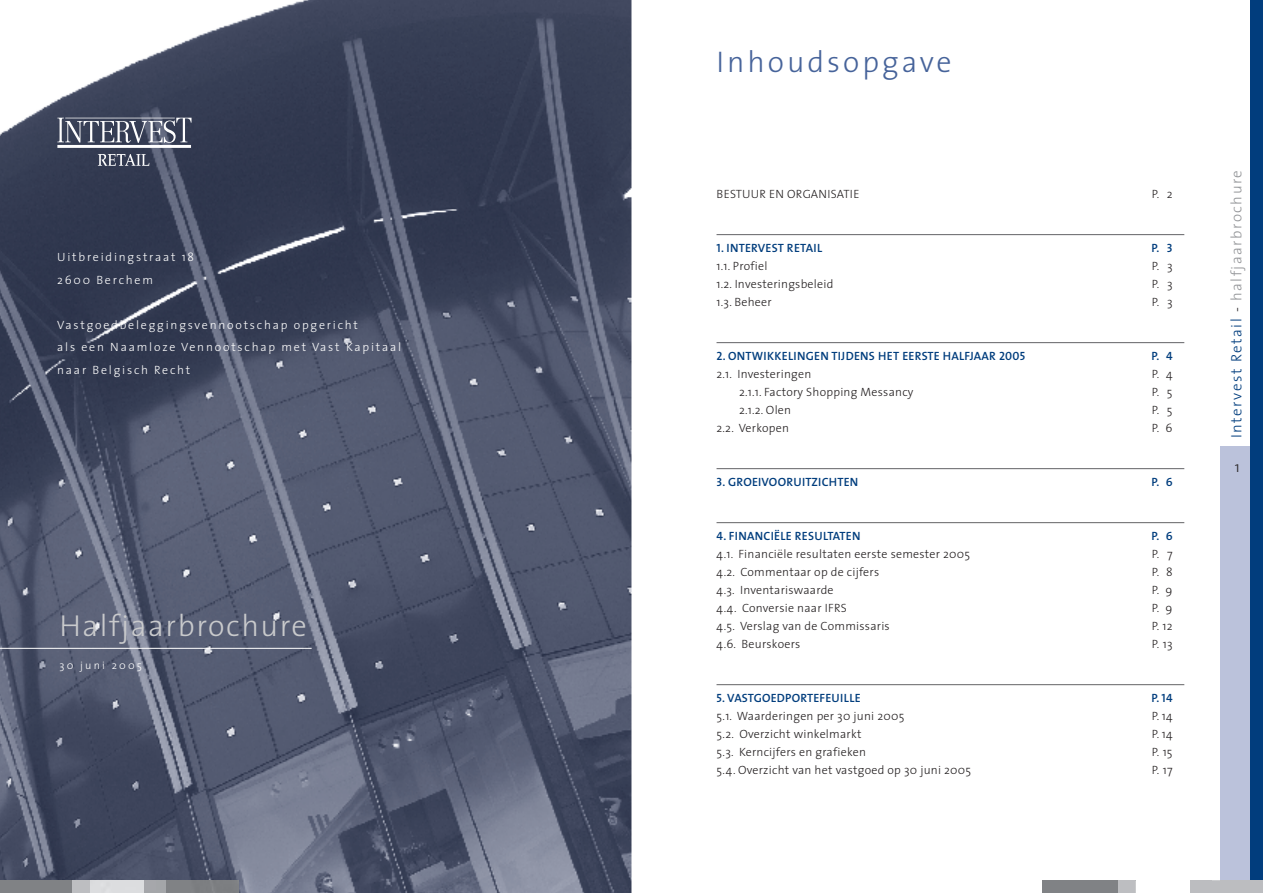
<style>
.page{position:relative;width:1263px;height:893px;background:#fff}
.page>*{position:absolute;margin:0;border:0;box-sizing:border-box;transform-origin:0 0}
.t1{font:300 30.45px "The Sans";letter-spacing:.05em;color:#c9cacc}
.t2{font:300 30px "The Sans";letter-spacing:.1em;color:#46639a}
.t3{font:300 15px "The Sans";letter-spacing:.1em;color:#939598}
.t4{font:300 15px "The Sans";color:#231f20}
.t5{font:300 12px "The Sans";letter-spacing:.02em;color:#231f20}
.t6{font:12px "The Sans Semi Bold Caps";letter-spacing:.02em;color:#013d7d}
.t7{font:300 12px/22.5px "The Sans";letter-spacing:.15em;color:#fff}
.t8{font:300 10.95px "The Sans";letter-spacing:.2em;color:#fff}
.s1{color:#013d7d}
.s2{color:#231f20}
</style>
<div class="page">
<img style="left:0;top:0;width:631px;height:893px">
<div style="left:1220px;top:446px;width:30px;height:434px;background:#bbc2db"></div>
<div style="left:1250px;top:0;width:13px;height:893px;background:#013d7d"></div>
<svg style="left:57px;top:118px;width:135px;height:25px;background:#6a7081"></svg>
<hr style="left:57px;top:145px;width:134px;height:3px;background:#fff">
<svg style="left:98px;top:154px;width:51px;height:12px"></svg>
<div style="left:1042px;top:880px;width:93px;height:13px;background:#808285"></div>
<svg style="left:1118px;top:880px;width:102px;height:13px"></svg>
<div style="left:1220px;top:880px;width:30px;height:13px;background:#bcbdc0"></div>
<div style="left:1250px;top:880px;width:13px;height:13px;background:#bcbdc0"></div>
<div style="left:1191px;top:880px;width:21px;height:13px;background:#bcbdc0"></div>
<hr style="left:716px;top:234px;width:468px;height:1px;background:#636366">
<hr style="left:716px;top:342px;width:468px;height:1px;background:#636366">
<hr style="left:716px;top:468px;width:468px;height:1px;background:#636366">
<hr style="left:716px;top:522px;width:468px;height:1px;background:#636366">
<hr style="left:716px;top:684px;width:468px;height:1px;background:#636366">
<hr style="left:0;top:648px;width:312px;height:1px;background:#fff">
<div style="left:0;top:880px;width:89px;height:13px;background:#808285"></div>
<img style="left:89px;top:880px;width:56px;height:13px">
<svg style="left:72px;top:880px;width:17px;height:13px"></svg>
<img style="left:145px;top:880px;width:93px;height:13px">
<p class="t7" style="left:57px;top:245px;width:138px">Uitbreidingstraat 18<br>2600 Berchem</p>
<p class="t7" style="left:57px;top:313px;width:346px">Vastgoedbeleggingsvennootschap opgericht<br>als een Naamloze Vennootschap met Vast Kapitaal naar Belgisch Recht</p>
<h1 class="t1" style="left:60px;top:601px;width:249px">Halfjaarbrochure</h1>
<p class="t8" style="left:60px;top:656px;width:84px">30 juni 2005</p>
<h2 class="t2" style="left:716px;top:37px;width:237px">Inhoudsopgave</h2>
<p class="t5" style="left:716px;top:184px;width:145px">BESTUUR EN ORGANISATIE</p>
<p class="t5" style="left:1152px;top:184px;width:22px">P. 2</p>
<p class="t6" style="left:716px;top:238px;width:107px">1. INTERVEST RETAIL</p>
<p class="t6" style="left:1151px;top:238px;width:23px">P. 3</p>
<p class="t5" style="left:716px;top:256px;width:52px">1.1. Profiel</p>
<p class="t5" style="left:1152px;top:256px;width:22px">P. 3</p>
<p class="t5" style="left:716px;top:274px;width:118px">1.2. Investeringsbeleid</p>
<p class="t5" style="left:1152px;top:274px;width:22px">P. 3</p>
<p class="t5" style="left:716px;top:292px;width:57px">1.3. Beheer</p>
<p class="t5" style="left:1152px;top:292px;width:22px">P. 3</p>
<p class="t6" style="left:716px;top:346px;width:310px">2. ONTWIKKELINGEN TIJDENS HET EERSTE HALFJAAR 2005</p>
<p class="t6" style="left:1151px;top:346px;width:23px">P. 4</p>
<p class="t5" style="left:716px;top:364px;width:96px">2.1. Investeringen</p>
<p class="t5" style="left:1152px;top:364px;width:22px">P. 4</p>
<p class="t5" style="left:739px;top:382px;width:176px">2.1.1. Factory Shopping Messancy</p>
<p class="t5" style="left:1152px;top:382px;width:22px">P. 5</p>
<p class="t5" style="left:739px;top:400px;width:54px">2.1.2. Olen</p>
<p class="t5" style="left:1152px;top:400px;width:22px">P. 5</p>
<p class="t5" style="left:716px;top:418px;width:74px">2.2. Verkopen</p>
<p class="t5" style="left:1152px;top:418px;width:22px">P. 6</p>
<p class="t6" style="left:716px;top:472px;width:143px">3. GROEIVOORUITZICHTEN</p>
<p class="t6" style="left:1151px;top:472px;width:23px">P. 6</p>
<p class="t6" style="left:716px;top:526px;width:146px">4. FINANCIËLE RESULTATEN</p>
<p class="t6" style="left:1151px;top:526px;width:23px">P. 6</p>
<p class="t5" style="left:716px;top:544px;width:255px">4.1. Financiële resultaten eerste semester 2005</p>
<p class="t5" style="left:1152px;top:544px;width:22px">P. 7</p>
<p class="t5" style="left:716px;top:562px;width:164px">4.2. Commentaar op de cijfers</p>
<p class="t5" style="left:1152px;top:562px;width:22px">P. 8</p>
<p class="t5" style="left:716px;top:580px;width:119px">4.3. Inventariswaarde</p>
<p class="t5" style="left:1152px;top:580px;width:22px">P. 9</p>
<p class="t5" style="left:716px;top:598px;width:132px">4.4. Conversie naar IFRS</p>
<p class="t5" style="left:1152px;top:598px;width:22px">P. 9</p>
<p class="t5" style="left:716px;top:616px;width:175px">4.5. Verslag van de Commissaris</p>
<p class="t5" style="left:1152px;top:616px;width:22px">P. 12</p>
<p class="t5" style="left:716px;top:634px;width:85px">4.6. Beurskoers</p>
<p class="t5" style="left:1152px;top:634px;width:22px">P. 13</p>
<p class="t6" style="left:716px;top:688px;width:146px">5. VASTGOEDPORTEFEUILLE</p>
<p class="t6" style="left:1151px;top:688px;width:23px">P. 14</p>
<p class="t5" style="left:716px;top:706px;width:189px">5.1. Waarderingen per 30 juni 2005</p>
<p class="t5" style="left:1152px;top:706px;width:22px">P. 14</p>
<p class="t5" style="left:716px;top:724px;width:146px">5.2. Overzicht winkelmarkt</p>
<p class="t5" style="left:1152px;top:724px;width:22px">P. 14</p>
<p class="t5" style="left:716px;top:742px;width:151px">5.3. Kerncijfers en grafieken</p>
<p class="t5" style="left:1152px;top:742px;width:22px">P. 15</p>
<p class="t5" style="left:716px;top:760px;width:256px">5.4. Overzicht van het vastgoed op 30 juni 2005</p>
<p class="t5" style="left:1152px;top:760px;width:22px">P. 17</p>
<p class="t3" style="left:1224px;top:438px;width:269px;rotate:-90deg"><span class="s1">Intervest Retail</span> <span class="s2">-</span> halfjaarbrochure</p>
<p class="t4" style="left:1235px;top:454px;width:7px">1</p>
</div>
